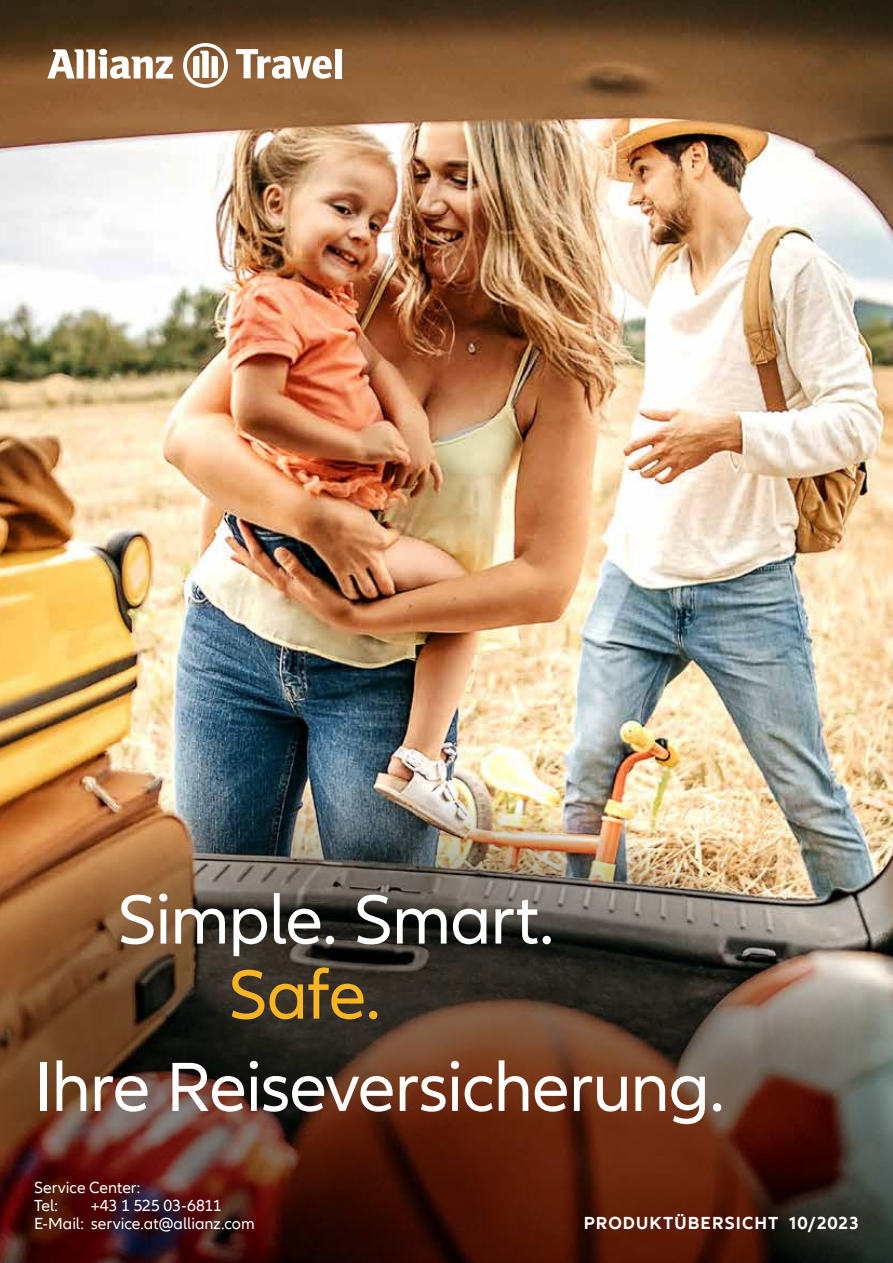
<style>
.page{position:relative;width:893px;height:1263px;background:#fff}
.page>*{position:absolute;margin:0;border:0;box-sizing:border-box;transform-origin:0 0}
.t1{font:72px "Allianz Neo";letter-spacing:-.015em;color:#fff}
.t2{font:72px "Allianz Neo";color:#fcb522}
.t3{font:700 18px "Allianz Neo";letter-spacing:.06em;color:#fff}
.t4{font:16.5px/18px "Allianz Neo";color:#fff}
</style>
<div class="page">
<img style="left:0;top:0;width:893px;height:728px">
<img style="left:0;top:728px;width:893px;height:535px">
<svg style="left:48px;top:49px;width:125px;height:30px"></svg>
<svg style="left:183px;top:43px;width:45px;height:45px"></svg>
<svg style="left:236px;top:49px;width:96px;height:30px"></svg>
<div style="left:335px;top:49px;width:6px;height:29px;background:#fff"></div>
<h1 class="t1" style="left:117px;top:879px;width:439px">Simple. Smart.</h1>
<h1 class="t2" style="left:228px;top:954px;width:154px">Safe.</h1>
<h1 class="t1" style="left:34px;top:1046px;width:692px">Ihre Reiseversicherung.</h1>
<p class="t4" style="left:34px;top:1179px;width:108px">Service Center:<br>Tel:</p>
<p class="t4" style="left:34px;top:1197px;width:222px;text-indent:57px">+43 1 525 03-6811<br>E-Mail: service.at@allianz.com</p>
<p class="t3" style="left:584px;top:1212px;width:277px">PRODUKTÜBERSICHT 10/2023</p>
</div>
